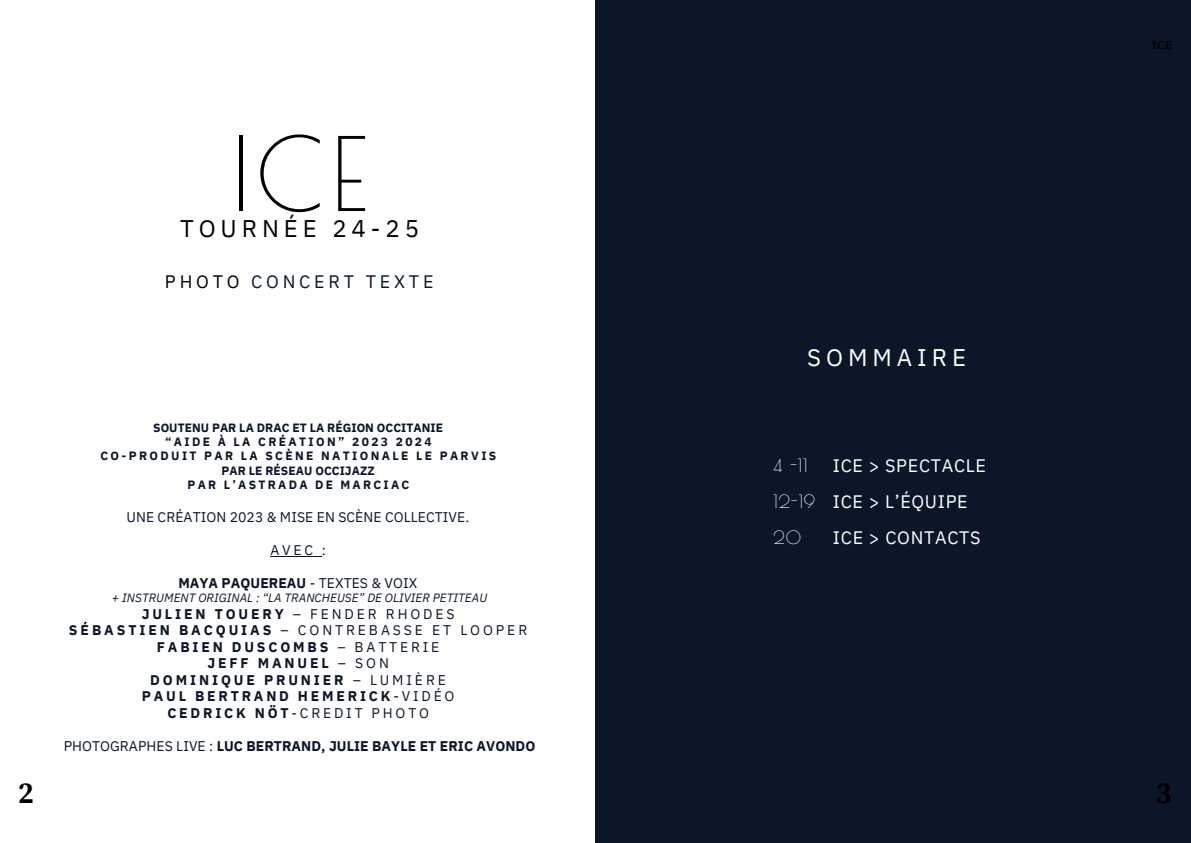
<style>
.page{position:relative;width:1191px;height:843px;background:#fff}
.page>*{position:absolute;margin:0;border:0;box-sizing:border-box;transform-origin:0 0}
.t1{font:100px "Poiret One";color:#000}
.t2{font:700 30px "Source Serif Pro";color:#000}
.t3{font:24px "IBM Plex Sans";letter-spacing:.205em;color:#000}
.t4{font:24px "IBM Plex Sans";letter-spacing:.205em;color:#fff}
.t5{font:18px/36px "IBM Plex Sans";letter-spacing:.035em;color:#fff}
.t6{font:18px "IBM Plex Sans";letter-spacing:.21em;color:#0b1628}
.t7{font:18px/36px "Poiret One";letter-spacing:.04em;color:#fff}
.t8{font:700 14px/16.5px "IBM Plex Sans";letter-spacing:.2em;color:#0b1628;text-align:center}
.t9{font:700 14px "IBM Plex Sans";letter-spacing:.005em;color:#0b1628}
.t10{font:14px "IBM Plex Sans";letter-spacing:.005em;color:#0b1628}
.t11{font:700 12px/14.2px "IBM Plex Sans";letter-spacing:.19em;color:#0b1628;text-align:center}
.t12{font:italic 12px "IBM Plex Sans";letter-spacing:.005em;color:#0b1628}
.t13{font:700 12px "Source Serif Pro";color:#000}
.s1{color:#000}
.s2{font-weight:400}
</style>
<div class="page">
<div style="left:595px;top:0;width:595px;height:842px;background:#0b1628"></div>
<hr style="left:270px;top:555px;width:52px;height:1px;background:#0b1628">
<h1 class="t1" style="left:231px;top:115px;width:137px">ICE</h1>
<h3 class="t3" style="left:180px;top:212px;width:240px">TOURNÉE 24-25</h3>
<p class="t6" style="left:165px;top:269px;width:270px"><span class="s1">PHOTO</span> CONCERT TEXTE</p>
<p class="t11" style="left:100px;top:420px;width:397px">SOUTENU PAR LA DRAC ET LA RÉGION OCCITANIE<br>“AIDE À LA CRÉATION” 2023 2024<br>CO-PRODUIT PAR LA SCÈNE NATIONALE LE PARVIS<br>PAR LE RÉSEAU OCCIJAZZ<br>PAR L’ASTRADA DE MARCIAC</p>
<p class="t10" style="left:126px;top:507px;width:344px">UNE CRÉATION 2023 &amp; MISE EN SCÈNE COLLECTIVE.</p>
<p class="t10" style="left:270px;top:540px;width:57px">AVEC :</p>
<p class="t9" style="left:178px;top:573px;width:240px">MAYA PAQUEREAU <span class="s2">- TEXTES &amp; VOIX</span></p>
<p class="t12" style="left:112px;top:589px;width:377px">+ INSTRUMENT ORIGINAL : “LA TRANCHEUSE” DE OLIVIER PETITEAU</p>
<p class="t8" style="left:69px;top:605px;width:460px">JULIEN TOUERY <span class="s2">– FENDER RHODES<br></span>SÉBASTIEN BACQUIAS <span class="s2">– CONTREBASSE ET LOOPER<br></span>FABIEN DUSCOMBS <span class="s2">– BATTERIE<br></span>JEFF MANUEL <span class="s2">– SON<br></span>DOMINIQUE PRUNIER <span class="s2">– LUMIÈRE<br></span>PAUL BERTRAND HEMERICK<span class="s2">-VIDÉO<br></span>CEDRICK NÖT<span class="s2">-CREDIT PHOTO</span></p>
<p class="t9" style="left:64px;top:736px;width:473px"><span class="s2">PHOTOGRAPHES LIVE :</span> LUC BERTRAND, JULIE BAYLE ET ERIC AVONDO</p>
<h3 class="t4" style="left:807px;top:341px;width:160px">SOMMAIRE</h3>
<p class="t7" style="left:773px;top:447px;width:43px">4 -11<br>12-19<br>20</p>
<p class="t5" style="left:832px;top:447px;width:155px">ICE &gt; SPECTACLE<br>ICE &gt; L’ÉQUIPE<br>ICE &gt; CONTACTS</p>
<p class="t13" style="left:1152px;top:38px;width:21px">ICE</p>
<h2 class="t2" style="left:18px;top:774px;width:17px">2</h2>
<h2 class="t2" style="left:1155px;top:774px;width:17px">3</h2>
</div>
